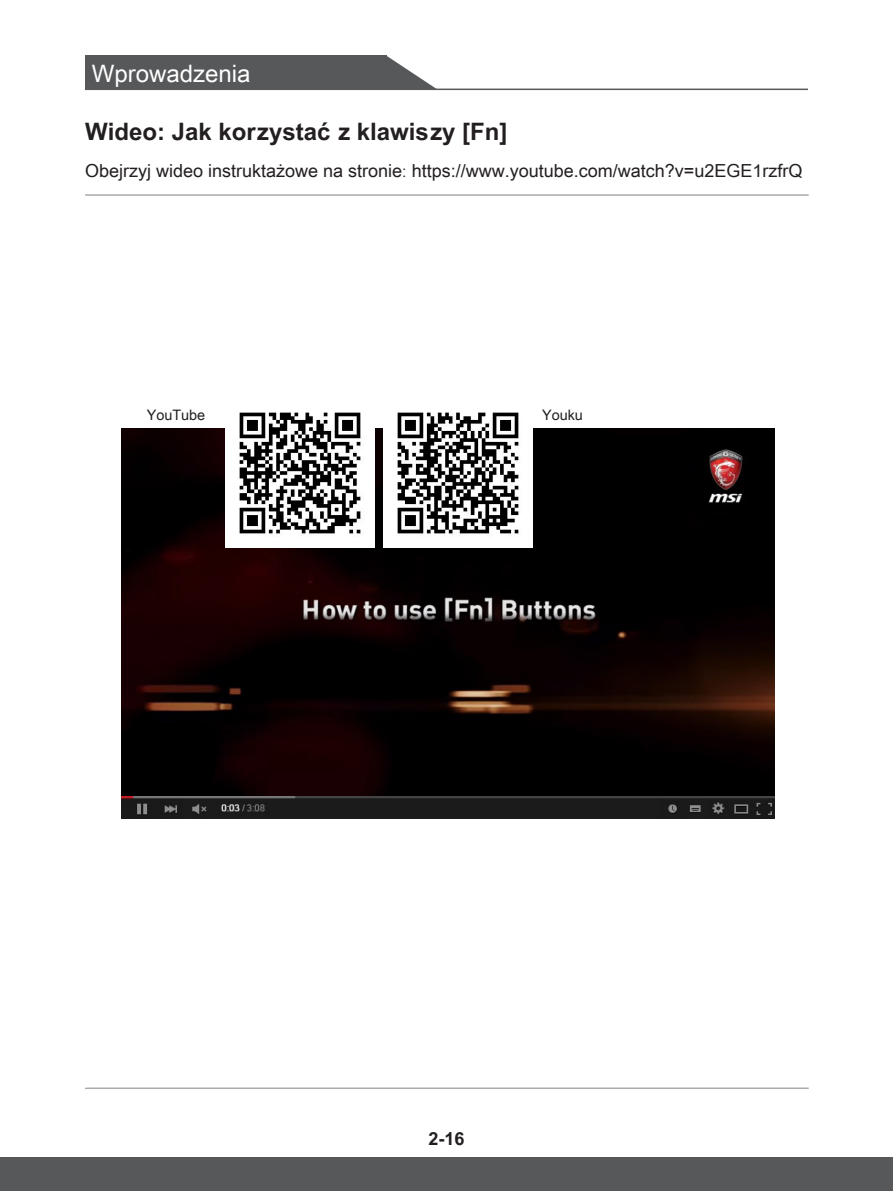
<style>
.page{position:relative;width:893px;height:1191px;background:#fff}
.page>*{position:absolute;margin:0;border:0;box-sizing:border-box;transform-origin:0 0}
.t1{font:700 24px "Arial Unicode MS";color:#231f20}
.t2{font:24px "Arial Unicode MS";color:#fff}
.t3{font:18px "Arial Unicode MS";color:#231f20}
.t4{font:700 18px "Arial Unicode MS";color:#231f20}
.t5{font:14.4px "Arial Unicode MS";color:#231f20}
.s1{font-family:"Adobe Ming Std";font-weight:300}
</style>
<div class="page">
<div style="left:85px;top:56px;width:301px;height:34px;background:#57585a"></div>
<svg style="left:386px;top:56px;width:52px;height:33px"></svg>
<hr style="left:85px;top:89px;width:723px;height:1px;background:#57585a">
<div style="left:0;top:1157px;width:893px;height:34px;background:#57585a"></div>
<hr style="left:85px;top:194px;width:724px;height:2px;background:#a8a9ad">
<hr style="left:85px;top:1087px;width:724px;height:2px;background:#a8a9ad">
<img style="left:121px;top:428px;width:653px;height:390px">
<img style="left:225px;top:412px;width:149px;height:135px">
<img style="left:383px;top:412px;width:150px;height:135px">
<h1 class="t2" style="left:92px;top:56px;width:160px">Wprowadzenia</h1>
<h1 class="t1" style="left:85px;top:114px;width:424px">Wideo: Jak korzystać z klawiszy [Fn]</h1>
<p class="t3" style="left:85px;top:158px;width:719px">Obejrzyj wideo instruktażowe na stronie<span class="s1">:</span> https://www.youtube.com/watch?v=u2EGE1rzfrQ</p>
<p class="t5" style="left:147px;top:404px;width:60px">YouTube</p>
<p class="t5" style="left:542px;top:404px;width:42px">Youku</p>
<p class="t4" style="left:428px;top:1125px;width:38px">2-16</p>
</div>
